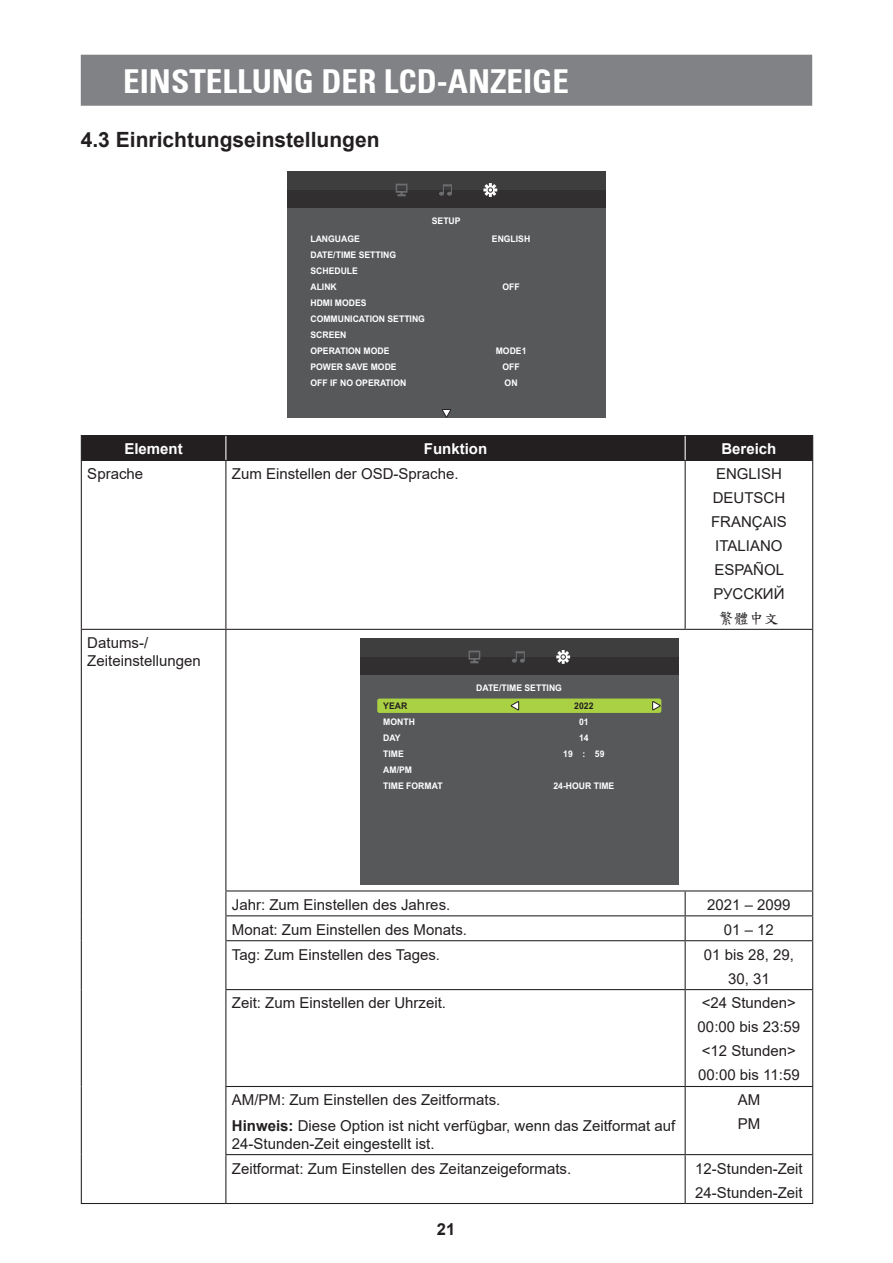
<style>
.page{position:relative;width:893px;height:1263px;background:#fff}
.page>*{position:absolute;margin:0;border:0;box-sizing:border-box;transform-origin:0 0}
.t1{font:700 condensed 33px "Univers 67";color:#fff}
.Head1_NonTOC{font:700 21px "Arial";color:#231f20}
.t2{font:700 16.5px "Arial";color:#231f20}
.Body{font:15px/18px "Arial";color:#231f20}
.Body-2{font:700 15px "Arial";color:#fff}
.Body-3{font:15px "DF Kai Shu SB Estd BF";color:#231f20}
.t3{font:700 9.15px/16px "Arial";color:#fff;scale:.95 1}
.s1{color:#231f20}
.s2{font-weight:700}
</style>
<div class="page">
<div style="left:81px;top:55px;width:731px;height:51px;background:#808285;border:2px solid #808285"></div>
<div style="left:287px;top:171px;width:319px;height:247px;background:#57585a"></div>
<div style="left:287px;top:171px;width:319px;height:37px;background:#3e3e3f"></div>
<div style="left:287px;top:191px;width:319px;height:17px;background:#312f30"></div>
<svg style="left:396px;top:184px;width:11px;height:12px"></svg>
<svg style="left:439px;top:184px;width:13px;height:12px"></svg>
<svg style="left:483px;top:183px;width:14px;height:14px"></svg>
<svg style="left:442px;top:409px;width:9px;height:8px"></svg>
<hr style="left:81px;top:461px;width:1px;height:168px;background:#231f20">
<hr style="left:225px;top:461px;width:1px;height:168px;background:#231f20">
<hr style="left:685px;top:461px;width:1px;height:168px;background:#231f20">
<hr style="left:812px;top:461px;width:1px;height:168px;background:#231f20">
<hr style="left:81px;top:629px;width:145px;height:1px;background:#231f20">
<hr style="left:81px;top:630px;width:1px;height:261px;background:#231f20">
<svg style="left:81px;top:891px;width:1px;height:50px"></svg>
<hr style="left:81px;top:941px;width:1px;height:48px;background:#231f20">
<hr style="left:81px;top:989px;width:1px;height:97px;background:#231f20">
<hr style="left:81px;top:1086px;width:1px;height:68px;background:#231f20">
<hr style="left:81px;top:1154px;width:1px;height:49px;background:#231f20">
<hr style="left:226px;top:629px;width:459px;height:1px;background:#231f20">
<hr style="left:225px;top:630px;width:1px;height:260px;background:#231f20">
<hr style="left:685px;top:629px;width:128px;height:1px;background:#231f20">
<hr style="left:812px;top:630px;width:1px;height:260px;background:#231f20">
<hr style="left:225px;top:890px;width:460px;height:1px;background:#231f20">
<hr style="left:685px;top:890px;width:128px;height:1px;background:#231f20">
<hr style="left:225px;top:915px;width:460px;height:1px;background:#231f20">
<svg style="left:225px;top:891px;width:1px;height:49px"></svg>
<hr style="left:685px;top:915px;width:128px;height:1px;background:#231f20">
<svg style="left:685px;top:891px;width:1px;height:49px"></svg>
<svg style="left:812px;top:891px;width:1px;height:49px"></svg>
<hr style="left:225px;top:940px;width:460px;height:1px;background:#231f20">
<hr style="left:225px;top:941px;width:1px;height:48px;background:#231f20">
<hr style="left:685px;top:940px;width:128px;height:1px;background:#231f20">
<hr style="left:685px;top:941px;width:1px;height:48px;background:#231f20">
<hr style="left:812px;top:941px;width:1px;height:48px;background:#231f20">
<hr style="left:225px;top:989px;width:460px;height:1px;background:#231f20">
<hr style="left:225px;top:990px;width:1px;height:96px;background:#231f20">
<hr style="left:685px;top:989px;width:128px;height:1px;background:#231f20">
<hr style="left:685px;top:990px;width:1px;height:96px;background:#231f20">
<hr style="left:812px;top:990px;width:1px;height:96px;background:#231f20">
<hr style="left:225px;top:1086px;width:460px;height:1px;background:#231f20">
<hr style="left:225px;top:1087px;width:1px;height:67px;background:#231f20">
<hr style="left:685px;top:1086px;width:128px;height:1px;background:#231f20">
<hr style="left:685px;top:1087px;width:1px;height:67px;background:#231f20">
<hr style="left:812px;top:1087px;width:1px;height:67px;background:#231f20">
<hr style="left:225px;top:1154px;width:460px;height:1px;background:#231f20">
<hr style="left:225px;top:1155px;width:1px;height:48px;background:#231f20">
<hr style="left:685px;top:1154px;width:128px;height:1px;background:#231f20">
<hr style="left:685px;top:1155px;width:1px;height:48px;background:#231f20">
<hr style="left:812px;top:1155px;width:1px;height:48px;background:#231f20">
<hr style="left:81px;top:1203px;width:145px;height:1px;background:#231f20">
<hr style="left:226px;top:1203px;width:459px;height:1px;background:#231f20">
<hr style="left:685px;top:1203px;width:128px;height:1px;background:#231f20">
<hr style="left:81px;top:435px;width:145px;height:1px;background:#231f20">
<hr style="left:226px;top:435px;width:459px;height:1px;background:#231f20">
<hr style="left:685px;top:435px;width:128px;height:1px;background:#231f20">
<hr style="left:81px;top:460px;width:145px;height:1px;background:#231f20">
<hr style="left:226px;top:460px;width:459px;height:1px;background:#231f20">
<hr style="left:685px;top:460px;width:128px;height:1px;background:#231f20">
<div style="left:81px;top:436px;width:732px;height:24px;background:#231f20"></div>
<div style="left:360px;top:638px;width:319px;height:247px;background:#57585a"></div>
<div style="left:360px;top:638px;width:319px;height:37px;background:#3e3e3f"></div>
<div style="left:360px;top:657px;width:319px;height:18px;background:#312f30"></div>
<div style="left:377px;top:698px;width:284px;height:15px;background:#aad043;border-radius:2px"></div>
<svg style="left:511px;top:701px;width:149px;height:9px"></svg>
<svg style="left:468px;top:651px;width:12px;height:12px"></svg>
<svg style="left:512px;top:651px;width:13px;height:12px"></svg>
<svg style="left:556px;top:650px;width:14px;height:14px"></svg>
<h1 class="t1" style="left:123px;top:61px;width:447px">EINSTELLUNG DER LCD-ANZEIGE</h1>
<p class="Head1_NonTOC" style="left:81px;top:125px;width:300px">4.3 Einrichtungseinstellungen</p>
<p class="t3" style="left:432px;top:213px;width:32px">SETUP</p>
<p class="t3" style="left:310px;top:231px;width:122px">LANGUAGE<br>DATE/TIME SETTING<br>SCHEDULE<br>ALINK<br>HDMI MODES<br>COMMUNICATION SETTING<br>SCREEN<br>OPERATION MODE<br>POWER SAVE MODE<br>OFF IF NO OPERATION</p>
<p class="t3" style="left:492px;top:231px;width:42px">ENGLISH</p>
<p class="t3" style="left:502px;top:279px;width:20px">OFF</p>
<p class="t3" style="left:496px;top:343px;width:34px;text-align:center">MODE1<br>OFF<br>ON</p>
<p class="Body-2" style="left:124px;top:439px;width:60px">Element</p>
<p class="Body-2" style="left:424px;top:439px;width:65px">Funktion</p>
<p class="Body-2" style="left:721px;top:439px;width:57px">Bereich</p>
<p class="Body" style="left:87px;top:465px;width:57px">Sprache</p>
<p class="Body" style="left:232px;top:465px;width:228px">Zum Einstellen der OSD-Sprache.</p>
<p class="Body" style="left:716px;top:465px;width:67px">ENGLISH</p>
<p class="Body" style="left:713px;top:489px;width:74px">DEUTSCH</p>
<p class="Body" style="left:711px;top:513px;width:77px">FRANÇAIS</p>
<p class="Body" style="left:715px;top:537px;width:69px">ITALIANO</p>
<p class="Body" style="left:714px;top:561px;width:71px">ESPAÑOL</p>
<p class="Body" style="left:713px;top:585px;width:73px">РУССКИЙ</p>
<p class="Body-3" style="left:719px;top:611px;width:61px">繁體中文</p>
<p class="Body" style="left:87px;top:634px;width:115px">Datums-/<br>Zeiteinstellungen</p>
<p class="t3" style="left:476px;top:680px;width:92px">DATE/TIME SETTING</p>
<p class="t3" style="left:383px;top:698px;width:64px"><span class="s1">YEAR<br></span>MONTH<br>DAY<br>TIME<br>AM/PM<br>TIME FORMAT</p>
<p class="t3" style="left:563px;top:698px;width:45px;text-align:center"><span class="s1">2022<br></span>01<br>14<br>19 : 59</p>
<p class="t3" style="left:553px;top:778px;width:66px">24-HOUR TIME</p>
<p class="Body" style="left:232px;top:895px;width:220px">Jahr: Zum Einstellen des Jahres.</p>
<p class="Body" style="left:707px;top:895px;width:85px">2021 – 2099</p>
<p class="Body" style="left:232px;top:920px;width:237px">Monat: Zum Einstellen des Monats.</p>
<p class="Body" style="left:724px;top:920px;width:52px">01 – 12</p>
<p class="Body" style="left:232px;top:945px;width:210px">Tag: Zum Einstellen des Tages.</p>
<p class="Body" style="left:704px;top:942px;width:92px;line-height:24px;text-align:center">01 bis 28, 29,<br>30, 31</p>
<p class="Body" style="left:232px;top:994px;width:216px">Zeit: Zum Einstellen der Uhrzeit.</p>
<p class="Body" style="left:702px;top:994px;width:96px">&lt;24 Stunden&gt;</p>
<p class="Body" style="left:698px;top:1018px;width:104px">00:00 bis 23:59</p>
<p class="Body" style="left:702px;top:1042px;width:96px">&lt;12 Stunden&gt;</p>
<p class="Body" style="left:698px;top:1066px;width:103px">00:00 bis 11:59</p>
<p class="Body" style="left:232px;top:1091px;width:270px">AM/PM: Zum Einstellen des Zeitformats.</p>
<p class="Body" style="left:232px;top:1116px;width:445px"><span class="s2">Hinweis:</span> Diese Option ist nicht verfügbar, wenn das Zeitformat auf<br>24-Stunden-Zeit eingestellt ist.</p>
<p class="Body" style="left:738px;top:1091px;width:24px">AM</p>
<p class="Body" style="left:738px;top:1115px;width:24px">PM</p>
<p class="Body" style="left:232px;top:1159px;width:341px">Zeitformat: Zum Einstellen des Zeitanzeigeformats.</p>
<p class="Body" style="left:695px;top:1159px;width:109px">12-Stunden-Zeit</p>
<p class="Body" style="left:695px;top:1183px;width:109px">24-Stunden-Zeit</p>
<p class="t2" style="left:437px;top:1217px;width:20px">21</p>
</div>
